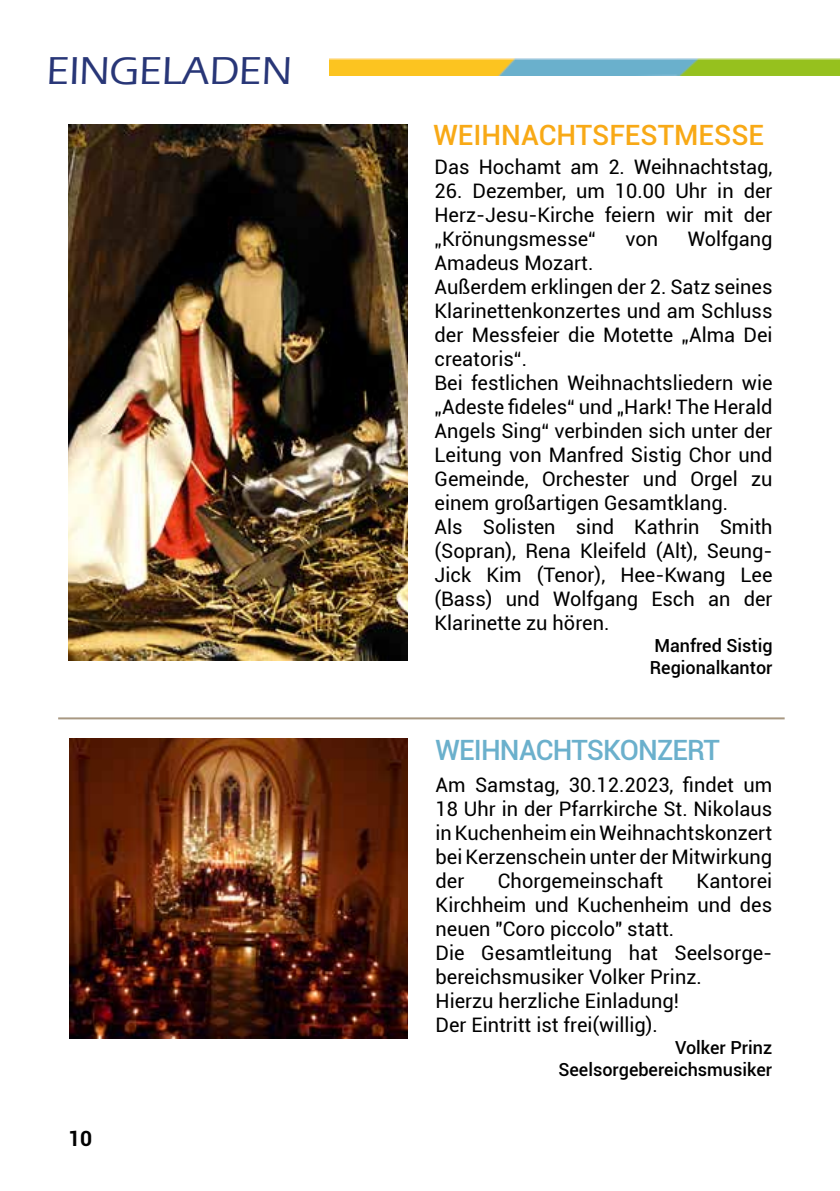
<style>
.page{position:relative;width:840px;height:1191px;background:#fff}
.page>*{position:absolute;margin:0;border:0;box-sizing:border-box;transform-origin:0 0}
.t1{font:500 40px "Eras ITC";color:#283677}
.t2{font:500 28px "Roboto";color:#f8a916}
.t3{font:500 28px "Roboto";letter-spacing:-.03em;color:#6bb0cc}
.t4{font:700 21px "Roboto";color:#000}
.t5{font:20px/24px "Roboto";color:#000;text-align:justify}
.t6{font:500 18px/22px "Roboto";color:#000}
</style>
<div class="page">
<img style="left:329px;top:58px;width:510px;height:17px">
<hr style="left:58px;top:717px;width:726px;height:2px;background:#a89882">
<img style="left:69px;top:738px;width:338px;height:301px">
<img style="left:68px;top:124px;width:339px;height:536px">
<h1 class="t1" style="left:47px;top:48px;width:247px">EINGELADEN</h1>
<p class="t4" style="left:68px;top:1123px;width:26px">10</p>
<h2 class="t2" style="left:433px;top:115px;width:332px">WEIHNACHTSFESTMESSE</h2>
<p class="t5" style="left:434px;top:154px;width:339px">Das Hochamt am 2. Weihnachtstag,</p>
<p class="t5" style="left:434px;top:178px;width:339px">26. Dezember, um 10.00 Uhr in der Herz-Jesu-Kirche feiern wir mit der „Krönungsmesse“</p>
<p class="t5" style="left:625px;top:226px;width:34px">von</p>
<p class="t5" style="left:687px;top:226px;width:86px">Wolfgang</p>
<p class="t5" style="left:434px;top:250px;width:339px;text-align:left">Amadeus Mozart.<br>Außerdem erklingen der 2. Satz seines<br>Klarinettenkonzertes und am Schluss der Messfeier die Motette „Alma Dei creatoris“.<br>Bei festlichen Weihnachtsliedern wie „Adeste fideles“ und „Hark! The Herald<br>Angels Sing“ verbinden sich unter der<br>Leitung von Manfred Sistig Chor und<br>Gemeinde, Orchester und Orgel zu einem großartigen Gesamtklang.<br>Als Solisten sind Kathrin Smith (Sopran), Rena Kleifeld (Alt), Seung-<br>Jick Kim (Tenor), Hee-Kwang Lee (Bass) und Wolfgang Esch an der<br>Klarinette zu hören.</p>
<p class="t6" style="left:649px;top:634px;width:124px">Manfred Sistig<br>Regionalkantor</p>
<h2 class="t3" style="left:435px;top:730px;width:286px">WEIHNACHTSKONZERT</h2>
<p class="t5" style="left:435px;top:772px;width:338px">Am Samstag, 30.12.2023, findet um 18 Uhr in der Pfarrkirche St. Nikolaus in Kuchenheim ein Weihnachtskonzert bei Kerzenschein unter der Mitwirkung der</p>
<p class="t5" style="left:497px;top:868px;width:166px">Chorgemeinschaft</p>
<p class="t5" style="left:435px;top:868px;width:338px;text-align:left;text-indent:261px">Kantorei<br>Kirchheim und Kuchenheim und des neuen "Coro piccolo" statt.<br>Die Gesamtleitung hat Seelsorge&shy;bereichsmusiker Volker Prinz.<br>Hierzu herzliche Einladung!<br>Der Eintritt ist frei(willig).</p>
<p class="t6" style="left:558px;top:1035px;width:215px;text-align:right">Volker Prinz<br>Seelsorgebereichsmusiker</p>
</div>
